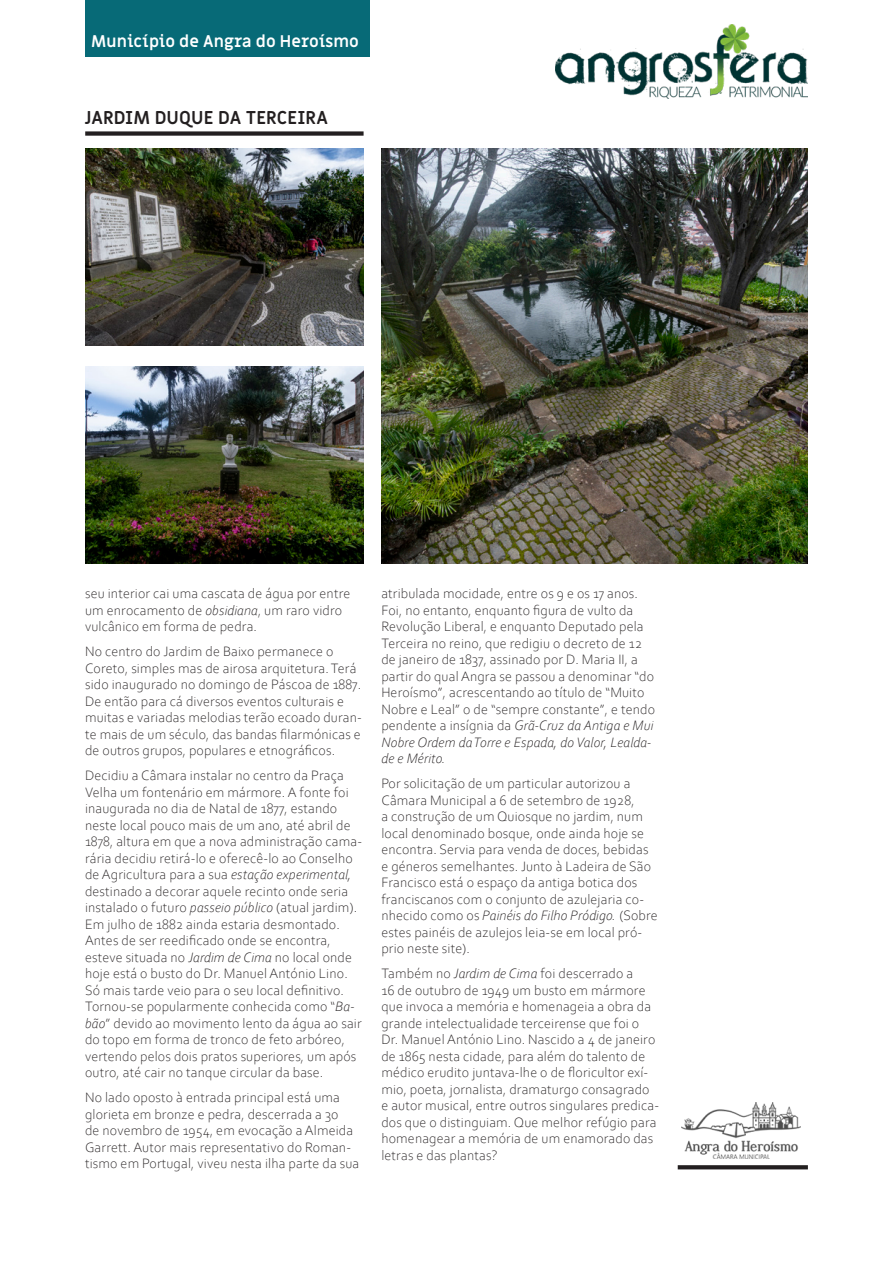
<style>
.page{position:relative;width:893px;height:1263px;background:#fff}
.page>*{position:absolute;margin:0;border:0;box-sizing:border-box;transform-origin:0 0}
.tit-peq{font:700 18.15px "Miriam Libre";color:#231f20}
.t1{font:700 16.5px "Miriam Libre";color:#fff}
.txt{font:300 14.25px/16.5px "Corbel";letter-spacing:.01em;color:#231f20}
.s1{font-style:italic}
</style>
<div class="page">
<img style="left:556px;top:24px;width:252px;height:74px">
<div style="left:85px;top:0;width:284px;height:57px;background:#076a77"></div>
<img style="left:682px;top:1103px;width:119px;height:56px">
<svg style="left:678px;top:1165px;width:130px;height:4px"></svg>
<div style="left:85px;top:131px;width:279px;height:5px;background:#231f20"></div>
<img style="left:85px;top:149px;width:278px;height:197px">
<img style="left:85px;top:366px;width:278px;height:197px">
<img style="left:381px;top:149px;width:427px;height:414px">
<p class="t1" style="left:91px;top:31px;width:269px">Município de Angra do Heroísmo</p>
<p class="tit-peq" style="left:85px;top:106px;width:245px">JARDIM DUQUE DA TERCEIRA</p>
<p class="txt" style="left:85px;top:584px;width:267px">seu interior cai uma cascata de água por entre um enrocamento de <span class="s1">obsidiana</span>, um raro vidro vulcânico em forma de pedra.</p>
<p class="txt" style="left:85px;top:642px;width:278px">No centro do Jardim de Baixo permanece o Coreto, simples mas de airosa arquitetura. Terá sido inaugurado no domingo de Páscoa de 1887.<br>De então para cá diversos eventos culturais e muitas e variadas melodias terão ecoado duran&shy;te mais de um século, das bandas filarmónicas e de outros grupos, populares e etnográficos.</p>
<p class="txt" style="left:85px;top:766px;width:279px">Decidiu a Câmara instalar no centro da Praça Velha um fontenário em mármore. A fonte foi inaugurada no dia de Natal de 1877, estando neste local pouco mais de um ano, até abril de 1878, altura em que a nova administração cama&shy;rária decidiu retirá-lo e oferecê-lo ao Conselho de Agricultura para a sua <span class="s1">estação experimental, </span>destinado a decorar aquele recinto onde seria instalado o futuro <span class="s1">passeio público</span> (atual jardim).<br>Em julho de 1882 ainda estaria desmontado.<br>Antes de ser reedificado onde se encontra, esteve situada no <span class="s1">Jardim de Cima</span> no local onde hoje está o busto do Dr. Manuel António Lino.<br>Só mais tarde veio para o seu local definitivo.<br>Tornou-se popularmente conhecida como “<span class="s1">Ba&shy;bão</span>” devido ao movimento lento da água ao sair do topo em forma de tronco de feto arbóreo, vertendo pelos dois pratos superiores, um após outro, até cair no tanque circular da base.</p>
<p class="txt" style="left:85px;top:1088px;width:276px">No lado oposto à entrada principal está uma glorieta em bronze e pedra, descerrada a 30<br>de novembro de 1954, em evocação a Almeida Garrett. Autor mais representativo do Roman&shy;tismo em Portugal, viveu nesta ilha parte da sua</p>
<p class="txt" style="left:381px;top:584px;width:275px">atribulada mocidade, entre os 9 e os 17 anos.<br>Foi, no entanto, enquanto figura de vulto da Revolução Liberal, e enquanto Deputado pela Terceira no reino, que redigiu o decreto de 12 de janeiro de 1837, assinado por D. Maria II, a partir do qual Angra se passou a denominar “do Heroísmo”, acrescentando ao título de “Muito Nobre e Leal” o de “sempre constante”, e tendo pendente a insígnia da <span class="s1">Grã-Cruz da Antiga e Mui Nobre Ordem da Torre e Espada, do Valor, Lealda&shy;de e Mérito.</span></p>
<p class="txt" style="left:381px;top:774px;width:278px">Por solicitação de um particular autorizou a Câmara Municipal a 6 de setembro de 1928,<br>a construção de um Quiosque no jardim, num local denominado bosque, onde ainda hoje se encontra. Servia para venda de doces, bebidas e géneros semelhantes. Junto à Ladeira de São Francisco está o espaço da antiga botica dos franciscanos com o conjunto de azulejaria co&shy;nhecido como os <span class="s1">Painéis do Filho Pródigo.</span> (Sobre estes painéis de azulejos leia-se em local pró&shy;prio neste site).</p>
<p class="txt" style="left:381px;top:964px;width:279px">Também no <span class="s1">Jardim de Cima</span> foi descerrado a<br>16 de outubro de 1949 um busto em mármore que invoca a memória e homenageia a obra da grande intelectualidade terceirense que foi o Dr. Manuel António Lino. Nascido a 4 de janeiro de 1865 nesta cidade, para além do talento de médico erudito juntava-lhe o de floricultor exí&shy;mio, poeta, jornalista, dramaturgo consagrado e autor musical, entre outros singulares predica&shy;dos que o distinguiam. Que melhor refúgio para homenagear a memória de um enamorado das letras e das plantas?</p>
</div>
